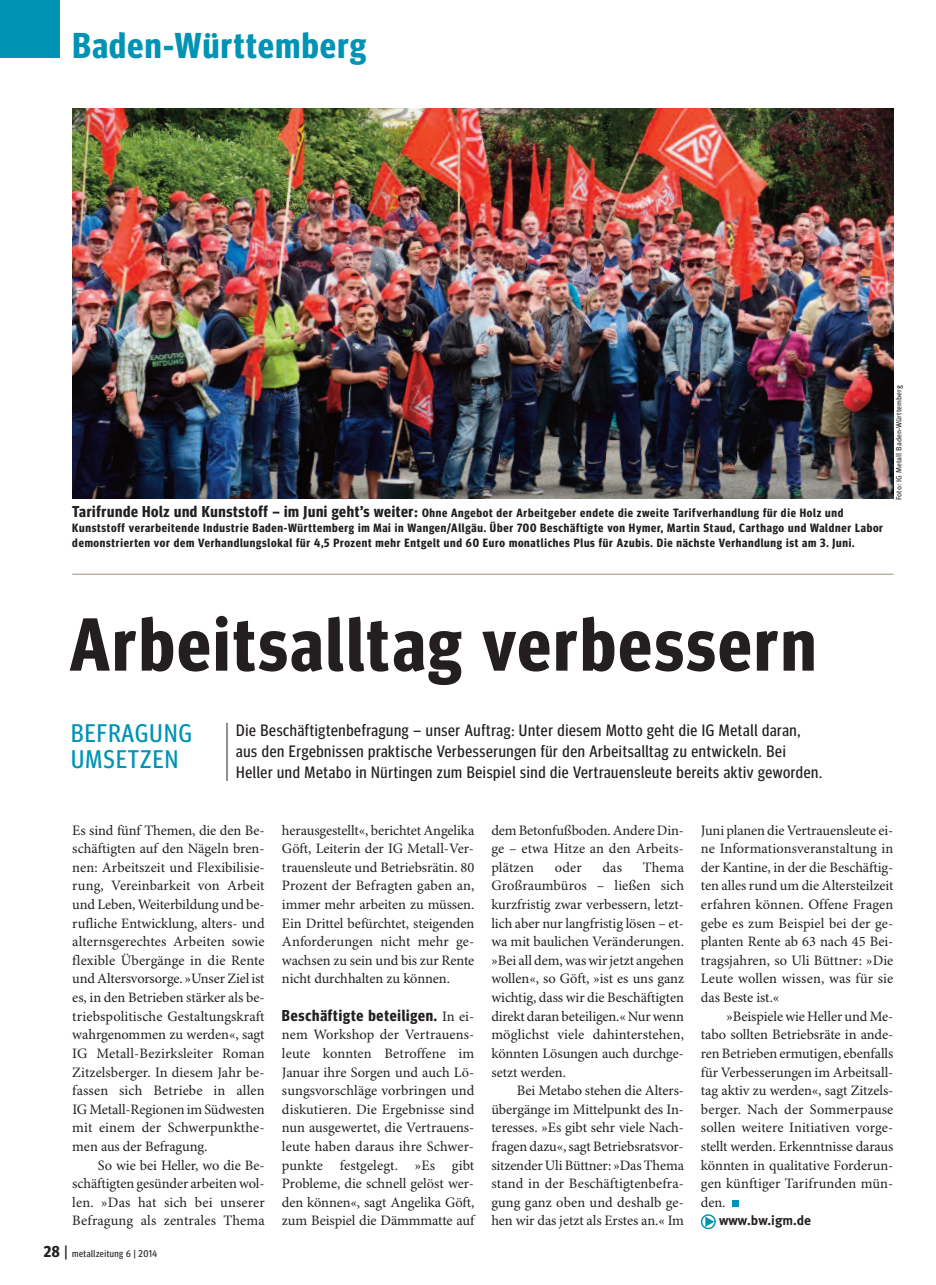
<style>
.page{position:relative;width:936px;height:1285px;background:#fff}
.page>*{position:absolute;margin:0;border:0;box-sizing:border-box;transform-origin:0 0}
.t1{font:700 75px "Meta Headline Cond OT";letter-spacing:.04em;color:#231f20}
.t2{font:700 36px "Meta Headline Cond OT";letter-spacing:.04em;color:#0093b4}
.t3{font:25.5px/25.5px "Meta Headline Cond OT";letter-spacing:.05em;color:#0093b4}
.t4{font:16.5px/21px "Meta Headline Cond OT";letter-spacing:.04em;color:#231f20}
.t5{font:700 15.75px "Meta Headline Cond OT";letter-spacing:.05em;color:#231f20}
.t6{font:14.4px/18.6px "Minion Pro";color:#231f20;text-align:justify}
.t7{font:700 13.5px "Meta";color:#231f20}
.t8{font:700 12px/15px "Meta Headline Cond OT";letter-spacing:.06em;color:#231f20}
.t9{font:9.75px "Meta Headline Cond OT";letter-spacing:.05em;color:#231f20}
.t10{font:7.5px "Meta";letter-spacing:.015em;color:#231f20}
.s1{font-size:15.75px}
.s2{font-weight:700;font-size:15.75px}
.s3{font-family:"Minion Pro";font-weight:400;font-size:14.4px}
</style>
<div class="page">
<hr style="left:72px;top:574px;width:821px;height:1px;background:#9c8f83">
<div style="left:732px;top:1199px;width:6px;height:7px;background:#0093b4"></div>
<svg style="left:700px;top:1214px;width:15px;height:14px"></svg>
<hr style="left:226px;top:722px;width:1px;height:58px;background:#231f20">
<img style="left:72px;top:109px;width:821px;height:389px">
<div style="left:0;top:0;width:60px;height:58px;background:#0093b4"></div>
<h2 class="t2" style="left:72px;top:33px;width:295px">Baden-Württemberg</h2>
<p class="t8" style="left:72px;top:506px;width:812px"><span class="s1">Tarifrunde Holz und Kunststoff – im Juni geht’s weiter:</span> Ohne Angebot der Arbeitgeber endete die zweite Tarifverhandlung für die Holz und<br>Kunststoff verarbeitende Industrie Baden-Württemberg im Mai in Wangen/Allgäu. Über 700 Beschäftigte von Hymer, Martin Staud, Carthago und Waldner Labor demonstrierten vor dem Verhandlungslokal für 4,5 Prozent mehr Entgelt und 60 Euro monatliches Plus für Azubis. Die nächste Verhandlung ist am 3. Juni.</p>
<p class="t10" style="left:896px;top:500px;width:116px;rotate:-90deg">Foto: IG Metall Baden-Württemberg</p>
<h1 class="t1" style="left:70px;top:618px;width:747px">Arbeitsalltag verbessern</h1>
<h3 class="t3" style="left:71px;top:723px;width:122px">BEFRAGUNG<br>UMSETZEN</h3>
<p class="t4" style="left:236px;top:721px;width:587px">Die Beschäftigtenbefragung – unser Auftrag: Unter diesem Motto geht die IG Metall daran, aus den Ergebnissen praktische Verbesserungen für den Arbeitsalltag zu entwickeln. Bei<br>Heller und Metabo in Nürtingen zum Beispiel sind die Vertrauensleute bereits aktiv geworden.</p>
<p class="t6" style="left:72px;top:821px;width:194px">Es sind fünf Themen, die den Be&shy;schäftigten auf den Nägeln bren&shy;nen: Arbeitszeit und Flexibilisie&shy;rung, Vereinbarkeit von Arbeit und Leben,Weiterbildung und be&shy;rufliche Entwicklung, alters- und alternsgerechtes Arbeiten sowie flexible Übergänge in die Rente und Altersvorsorge. »Unser Ziel ist es, in den Betrieben stärker als be&shy;triebspolitische Gestaltungskraft wahrgenommen zu werden«, sagt IG Metall-Bezirksleiter Roman Zitzelsberger. In diesem Jahr be&shy;fassen sich Betriebe in allen IGMetall-Regionen im Südwesten mit einem der Schwerpunkthe&shy;men aus der Befragung.</p>
<p class="t6" style="left:72px;top:1156px;width:194px;text-indent:26px">So wie bei Heller, wo die Be&shy;schäftigten gesünder arbeitenwol&shy;len. »Das hat sich bei unserer Befragung als zentrales Thema</p>
<p class="t9" style="left:44px;top:1249px;width:115px"><span class="s2">28</span> <span class="s1">|</span> metallzeitung 6 | 2014</p>
<p class="t6" style="left:282px;top:821px;width:194px">herausgestellt«, berichtet Angelika Göft, Leiterin der IG Metall-Ver&shy;trauensleute und Betriebsrätin. 80<br>Prozent der Befragten gaben an, immer mehr arbeiten zu müssen.<br>Ein Drittel befürchtet, steigenden Anforderungen nicht mehr ge&shy;wachsen zu sein und bis zur Rente nicht durchhalten zu können.</p>
<p class="t5" style="left:282px;top:1009px;width:194px">Beschäftigte beteiligen. <span class="s3">In ei-</span></p>
<p class="t6" style="left:282px;top:1026px;width:194px">nem Workshop der Vertrauens&shy;leute konnten Betroffene im Januar ihre Sorgen und auch Lö&shy;sungsvorschläge vorbringen und diskutieren. Die Ergebnisse sind nun ausgewertet, die Vertrauens&shy;leute haben daraus ihre Schwer&shy;punkte festgelegt. »Es gibt Probleme, die schnell gelöst wer&shy;den können«, sagt Angelika Göft, zum Beispiel die Dämmmatte auf</p>
<p class="t6" style="left:491px;top:821px;width:194px">dem Betonfußboden.AndereDin&shy;ge – etwa Hitze an den Arbeits&shy;plätzen</p>
<p class="t6" style="left:491px;top:859px;width:194px;text-indent:151px">Thema Großraumbüros – ließen sich kurzfristig zwar verbessern, letzt&shy;lich aber nur langfristig lösen – et&shy;wa mit baulichen Veränderungen. »Bei all dem, was wir jetzt angehen wollen«, so Göft, »ist es uns ganz wichtig, dass wir die Beschäftigten direkt daran beteiligen.«Nurwenn möglichst viele dahinterstehen, könnten Lösungen auch durchge&shy;setzt werden.</p>
<p class="t6" style="left:491px;top:1082px;width:194px;text-indent:26px">Bei Metabo stehen die Alters&shy;übergänge im Mittelpunkt des In&shy;teresses. »Es gibt sehr viele Nach&shy;fragen dazu«,sagtBetriebsratsvor&shy;sitzenderUliBüttner: »DasThema stand in der Beschäftigtenbefra&shy;gung ganz oben und deshalb ge&shy;hen wir das jetzt als Erstes an.« Im</p>
<p class="t6" style="left:554px;top:859px;width:28px">oder</p>
<p class="t6" style="left:602px;top:859px;width:21px">das</p>
<p class="t6" style="left:700px;top:821px;width:194px">Juni planen die Vertrauensleute ei&shy;ne Informationsveranstaltung in der Kantine, in der die Beschäftig&shy;ten alles rund um die Altersteilzeit erfahren können. Offene Fragen gebe es zum Beispiel bei der ge&shy;planten Rente ab 63 nach 45 Bei&shy;tragsjahren, so Uli Büttner: »Die Leute wollen wissen, was für sie das Beste ist.«</p>
<p class="t6" style="left:700px;top:1007px;width:194px;text-indent:26px">»Beispiele wie Heller und Me&shy;tabo sollten Betriebsräte in ande&shy;ren Betrieben ermutigen, ebenfalls für Verbesserungen im Arbeitsall&shy;tag aktiv zu werden«, sagt Zitzels&shy;berger. Nach der Sommerpause sollen weitere Initiativen vorge&shy;stellt werden. Erkenntnisse daraus könnten in qualitative Forderun&shy;gen künftiger Tarifrunden mün&shy;den.</p>
<p class="t7" style="left:719px;top:1215px;width:93px">www.bw.igm.de</p>
</div>
